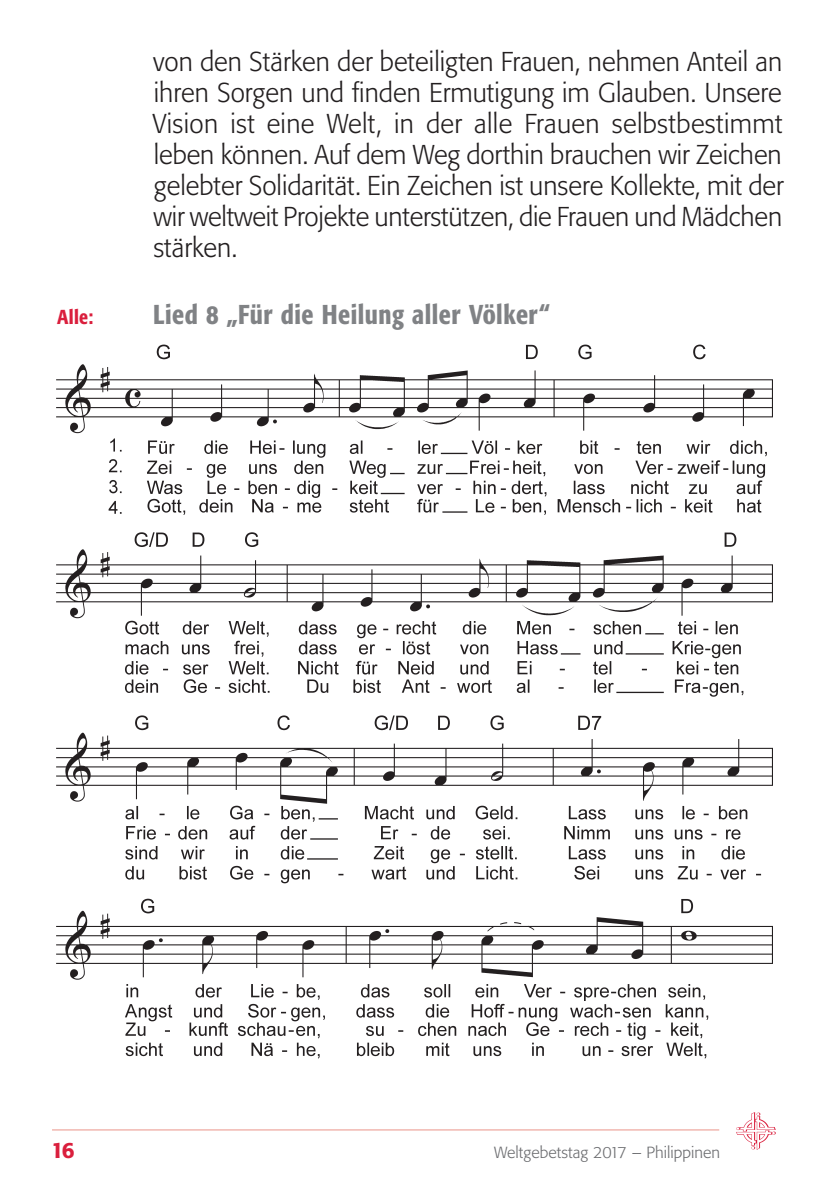
<style>
.page{position:relative;width:828px;height:1180px;background:#fff}
.page>*{position:absolute;margin:0;border:0;box-sizing:border-box;transform-origin:0 0}
.t1{font:300 27px/31px "Formata BQ";letter-spacing:-.01em;color:#231f20;text-align:justify}
.t2{font:500 27px "Formata Condensed BQ";letter-spacing:.02em;color:#808285}
.t3{font:500 22px "Formata BQ";color:#da1f3d}
.t4{font:500 20px "Formata Condensed BQ";color:#da1f3d}
.t5{font:300 16px "Formata BQ";color:#6c6d70}
</style>
<div class="page">
<hr style="left:52px;top:1129px;width:667px;height:1px;background:#ea9488">
<img style="left:737px;top:1112px;width:38px;height:37px">
<img style="left:57px;top:344px;width:715px;height:715px">
<p class="t1" style="left:152px;top:46px;width:633px">von den Stärken der beteiligten Frauen, nehmen Anteil an ihren Sorgen und finden Ermutigung im Glauben. Unsere Vision ist eine Welt, in der alle Frauen selbstbestimmt leben können. Auf dem Weg dorthin brauchen wir Zeichen gelebter Solidarität. Ein Zeichen ist unsere Kollekte, mit der wir weltweit Projekte unterstützen, die Frauen und Mädchen stärken.</p>
<p class="t4" style="left:57px;top:304px;width:38px">Alle:</p>
<p class="t2" style="left:153px;top:297px;width:398px">Lied 8 „Für die Heilung aller Völker“</p>
<p class="t3" style="left:51px;top:1136px;width:25px">16</p>
<p class="t5" style="left:494px;top:1142px;width:227px">Weltgebetstag 2017 – Philippinen</p>
</div>
